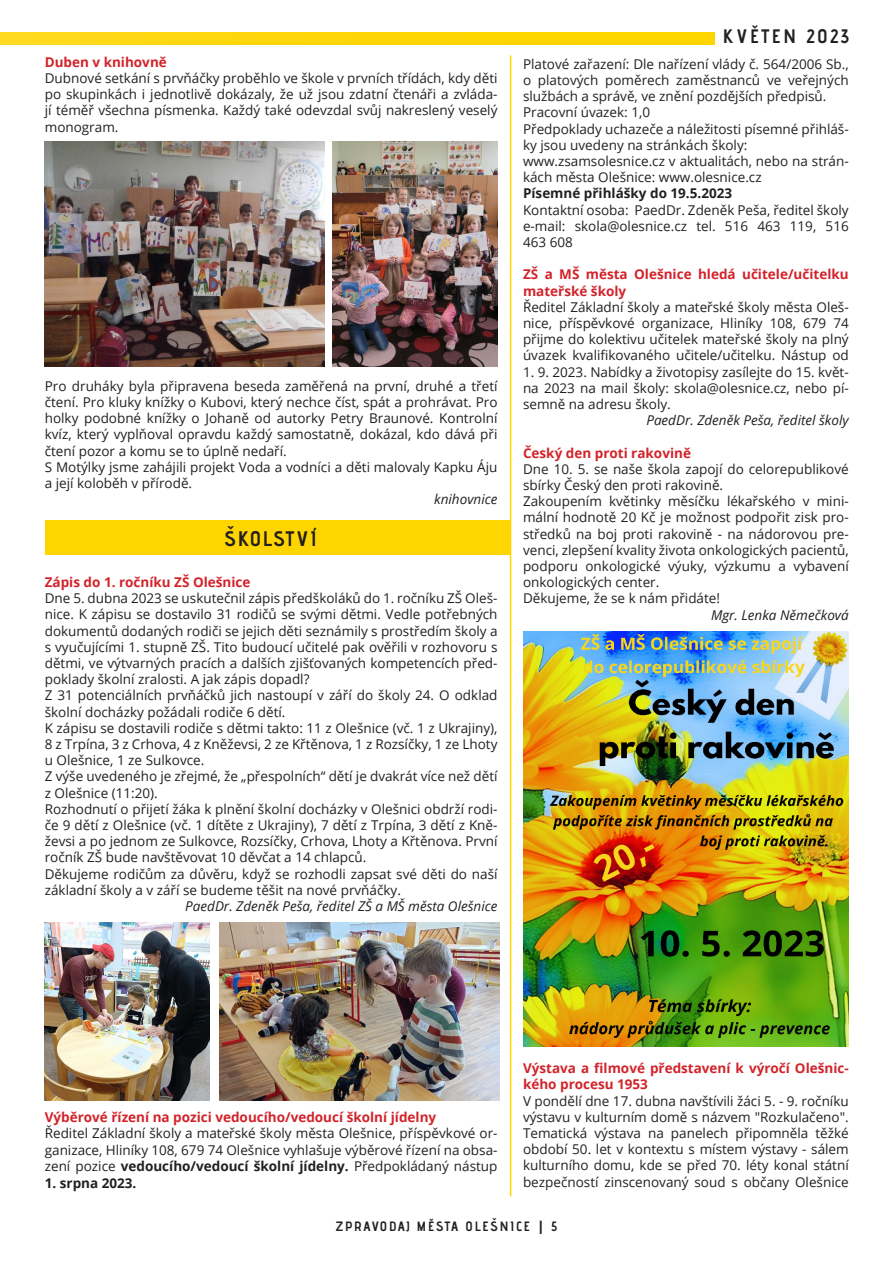
<style>
.page{position:relative;width:893px;height:1263px;background:#fff}
.page>*{position:absolute;margin:0;border:0;box-sizing:border-box;transform-origin:0 0}
.NADPISY{font:700 21px "Advent Pro";letter-spacing:.07em;color:#231f20}
.Normální{font:700 19.5px "Advent Pro";letter-spacing:.13em;color:#231f20}
.t1{font:13.5px/16.2px "Open Sans";color:#231f20;text-align:justify}
.PODTITULEK{font:700 13.5px/16.2px "Open Sans";color:#d2232a}
.t2{font:italic 13.5px "Open Sans";color:#231f20}
.t3{font:700 13.5px "Open Sans";color:#231f20}
.Normální-2{font:700 13.5px "Advent Pro";letter-spacing:.13em;color:#231f20}
.s1{font-weight:700}
.s2{font-family:"Open Sans";font-weight:800}
</style>
<div class="page">
<div style="left:45px;top:521px;width:466px;height:34px;background:#ffd500"></div>
<svg style="left:0;top:32px;width:714px;height:12px;background:#ffd609"></svg>
<hr style="left:510px;top:55px;width:1px;height:1141px;background:#ffd500">
<img style="left:523px;top:631px;width:326px;height:415px">
<img style="left:45px;top:142px;width:280px;height:225px">
<img style="left:220px;top:923px;width:280px;height:178px">
<img style="left:332px;top:142px;width:165px;height:225px">
<img style="left:45px;top:923px;width:165px;height:178px">
<p class="PODTITULEK" style="left:45px;top:53px;width:124px">Duben v knihovně</p>
<p class="t1" style="left:45px;top:70px;width:454px">Dubnové setkání s prvňáčky proběhlo ve škole v prvních třídách, kdy děti po skupinkách i jednotlivě dokázaly, že už jsou zdatní čtenáři a zvláda&shy;jí téměř všechna písmenka. Každý také odevzdal svůj nakreslený veselý monogram.</p>
<p class="t1" style="left:45px;top:377px;width:454px">Pro druháky byla připravena beseda zaměřená na první, druhé a třetí čtení. Pro kluky knížky o Kubovi, který nechce číst, spát a prohrávat. Pro holky podobné knížky o Johaně od autorky Petry Braunové. Kontrolní kvíz, který vyplňoval opravdu každý samostatně, dokázal, kdo dává při čtení pozor a komu se to úplně nedaří.</p>
<p class="t1" style="left:45px;top:458px;width:454px">S Motýlky jsme zahájili projekt Voda a vodníci a děti malovaly Kapku Áju a její koloběh v přírodě.</p>
<p class="t2" style="left:434px;top:490px;width:65px">knihovnice</p>
<p class="NADPISY" style="left:224px;top:525px;width:95px">ŠKOLSTVÍ</p>
<p class="PODTITULEK" style="left:45px;top:574px;width:207px">Zápis do 1. ročníku ZŠ Olešnice</p>
<p class="t1" style="left:45px;top:590px;width:454px">Dne 5. dubna 2023 se uskutečnil zápis předškoláků do 1. ročníku ZŠ Oleš&shy;nice. K zápisu se dostavilo 31 rodičů se svými dětmi. Vedle potřebných dokumentů dodaných rodiči se jejich děti seznámily s prostředím školy a s vyučujícími 1. stupně ZŠ. Tito budoucí učitelé pak ověřili v rozhovoru s dětmi, ve výtvarných pracích a dalších zjišťovaných kompetencích před&shy;poklady školní zralosti. A jak zápis dopadl?</p>
<p class="t1" style="left:45px;top:687px;width:454px">Z 31 potenciálních prvňáčků jich nastoupí v září do školy 24. O odklad školní docházky požádali rodiče 6 dětí.</p>
<p class="t1" style="left:45px;top:719px;width:454px">K zápisu se dostavili rodiče s dětmi takto: 11 z Olešnice (vč. 1 z Ukrajiny), 8 z Trpína, 3 z Crhova, 4 z Kněževsi, 2 ze Křtěnova, 1 z Rozsíčky, 1 ze Lhoty u Olešnice, 1 ze Sulkovce.</p>
<p class="t1" style="left:45px;top:768px;width:454px">Z výše uvedeného je zřejmé, že „přespolních“ dětí je dvakrát více než dětí z Olešnice (11:20).</p>
<p class="t1" style="left:45px;top:800px;width:454px">Rozhodnutí o přijetí žáka k plnění školní docházky v Olešnici obdrží rodi&shy;če 9 dětí z Olešnice (vč. 1 dítěte z Ukrajiny), 7 dětí z Trpína, 3 dětí z Kně&shy;ževsi a po jednom ze Sulkovce, Rozsíčky, Crhova, Lhoty a Křtěnova. První ročník ZŠ bude navštěvovat 10 děvčat a 14 chlapců.</p>
<p class="t1" style="left:45px;top:865px;width:454px">Děkujeme rodičům za důvěru, když se rozhodli zapsat své děti do naší základní školy a v září se budeme těšit na nové prvňáčky.</p>
<p class="t2" style="left:185px;top:897px;width:314px">PaedDr. Zdeněk Peša, ředitel ZŠ a MŠ města Olešnice</p>
<p class="Normální" style="left:723px;top:25px;width:127px">KVĚTEN 2023</p>
<p class="t1" style="left:523px;top:55px;width:327px">Platové zařazení: Dle nařízení vlády č. 564/2006 Sb., o platových poměrech zaměstnanců ve veřejných službách a správě, ve znění pozdějších předpisů.</p>
<p class="t1" style="left:523px;top:104px;width:129px">Pracovní úvazek: 1,0</p>
<p class="t1" style="left:523px;top:120px;width:327px">Předpoklady uchazeče a náležitosti písemné přihláš&shy;ky jsou uvedeny na stránkách školy:</p>
<p class="t1" style="left:523px;top:153px;width:327px">www.zsamsolesnice.cz v aktualitách, nebo na strán&shy;kách města Olešnice: www.olesnice.cz</p>
<p class="t3" style="left:523px;top:184px;width:211px">Písemné přihlášky do 19.5.2023</p>
<p class="t1" style="left:523px;top:201px;width:327px">Kontaktní osoba: PaedDr. Zdeněk Peša, ředitel školy e-mail: skola@olesnice.cz tel. 516 463 119, 516<br>463 608</p>
<p class="PODTITULEK" style="left:523px;top:266px;width:327px">ZŠ a MŠ města Olešnice hledá učitele/učitelku mateřské školy</p>
<p class="t1" style="left:523px;top:298px;width:327px">Ředitel Základní školy a mateřské školy města Oleš&shy;nice, příspěvkové organizace, Hliníky 108, 679 74 přijme do kolektivu učitelek mateřské školy na plný úvazek kvalifikovaného učitele/učitelku. Nástup od</p>
<p class="t1" style="left:523px;top:363px;width:327px">1. 9. 2023. Nabídky a životopisy zasílejte do 15. květ&shy;na 2023 na mail školy: skola@olesnice.cz, nebo pí&shy;semně na adresu školy.</p>
<p class="t2" style="left:646px;top:411px;width:204px">PaedDr. Zdeněk Peša, ředitel školy</p>
<p class="PODTITULEK" style="left:523px;top:444px;width:169px">Český den proti rakovině</p>
<p class="t1" style="left:523px;top:460px;width:327px">Dne 10. 5. se naše škola zapojí do celorepublikové sbírky Český den proti rakovině.</p>
<p class="t1" style="left:523px;top:493px;width:327px">Zakoupením květinky měsíčku lékařského v mini&shy;mální hodnotě 20 Kč je možnost podpořit zisk pro&shy;středků na boj proti rakovině - na nádorovou pre&shy;venci, zlepšení kvality života onkologických pacientů, podporu onkologické výuky, výzkumu a vybavení onkologických center.</p>
<p class="t1" style="left:523px;top:590px;width:199px">Děkujeme, že se k nám přidáte!</p>
<p class="t2" style="left:711px;top:605px;width:139px">Mgr. Lenka Němečková</p>
<p class="PODTITULEK" style="left:45px;top:1108px;width:393px">Výběrové řízení na pozici vedoucího/vedoucí školní jídelny</p>
<p class="t1" style="left:45px;top:1125px;width:454px">Ředitel Základní školy a mateřské školy města Olešnice, příspěvkové or&shy;ganizace, Hliníky 108, 679 74 Olešnice vyhlašuje výběrové řízení na obsa&shy;zení pozice <span class="s1">vedoucího/vedoucí školní jídelny.</span> Předpokládaný nástup</p>
<p class="t3" style="left:45px;top:1173px;width:93px">1. srpna 2023.</p>
<p class="PODTITULEK" style="left:523px;top:1060px;width:327px">Výstava a filmové představení k výročí Olešnic&shy;kého procesu 1953</p>
<p class="t1" style="left:523px;top:1092px;width:327px">V pondělí dne 17. dubna navštívili žáci 5. - 9. ročníku výstavu v kulturním domě s názvem "Rozkulačeno".<br>Tematická výstava na panelech připomněla těžké období 50. let v kontextu s místem výstavy - sálem kulturního domu, kde se před 70. léty konal státní bezpečností zinscenovaný soud s občany Olešnice</p>
<p class="Normální-2" style="left:336px;top:1218px;width:223px">ZPRAVODAJ MĚSTA OLEŠNICE <span class="s2">|</span> 5</p>
</div>
